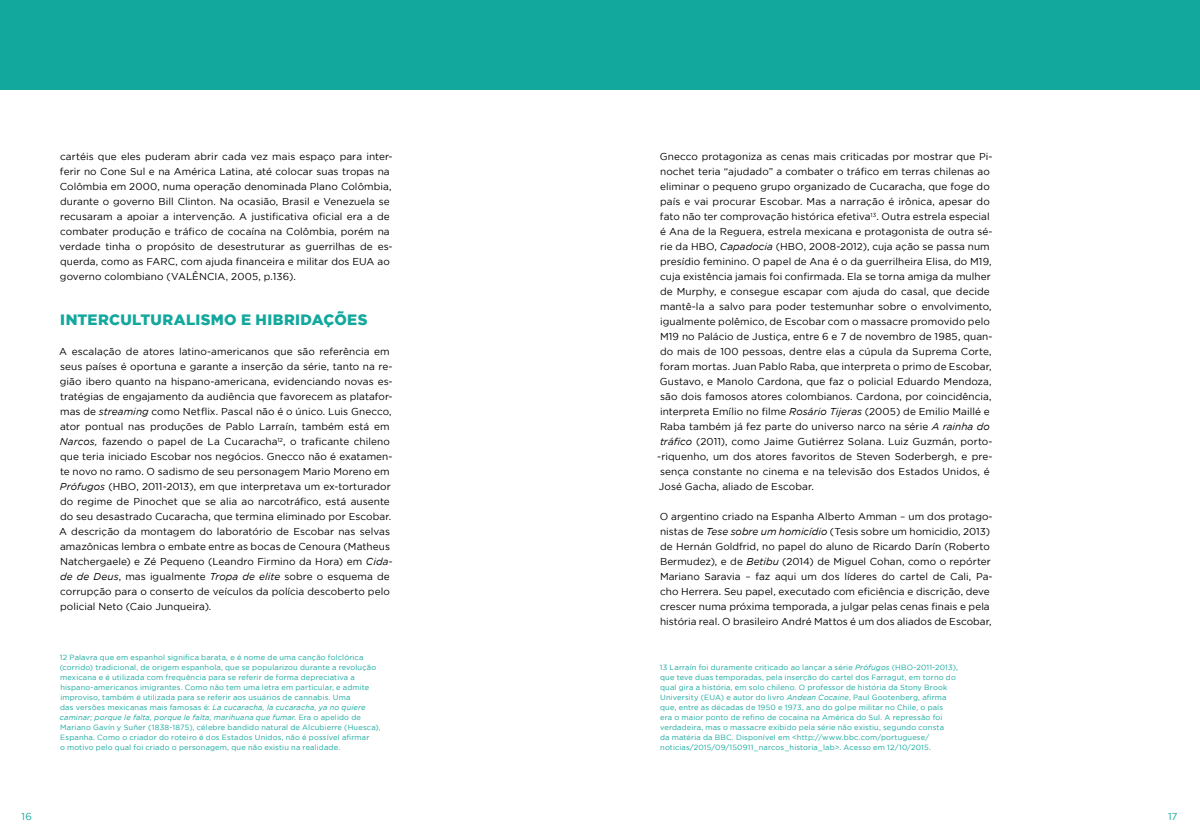
<style>
.page{position:relative;width:1200px;height:840px;background:#fff}
.page>*{position:absolute;margin:0;border:0;box-sizing:border-box;transform-origin:0 0}
.t1{font:900 15px "Gotham";letter-spacing:.025em;color:#12a89d}
.t2{font:10px/15px "Gotham";letter-spacing:.005em;color:#000}
.t3{font:10px "Gotham";color:#12a89d}
.t4{font:7.5px/10px "Gotham";letter-spacing:.02em;color:#12a89d}
.s1{font-style:italic}
</style>
<div class="page">
<div style="left:0;top:0;width:600px;height:90px;background:#12a89d"></div>
<div style="left:600px;top:0;width:600px;height:90px;background:#12a89d"></div>
<p class="t2" style="left:60px;top:149px;width:335px">cartéis que eles puderam abrir cada vez mais espaço para inter&shy;ferir no Cone Sul e na América Latina, até colocar suas tropas na Colômbia em 2000, numa operação denominada Plano Colômbia, durante o governo Bill Clinton. Na ocasião, Brasil e Venezuela se recusaram a apoiar a intervenção. A justificativa oficial era a de combater produção e tráfico de cocaína na Colômbia, porém na verdade tinha o propósito de desestruturar as guerrilhas de es&shy;querda, como as FARC, com ajuda financeira e militar dos EUA ao governo colombiano (VALÊNCIA, 2005, p.136).</p>
<h1 class="t1" style="left:60px;top:311px;width:309px">INTERCULTURALISMO E HIBRIDAÇÕES</h1>
<p class="t2" style="left:59px;top:344px;width:335px">A escalação de atores latino-americanos que são referência em seus países é oportuna e garante a inserção da série, tanto na re&shy;gião ibero quanto na hispano-americana, evidenciando novas es&shy;tratégias de engajamento da audiência que favorecem as platafor&shy;mas de <span class="s1">streaming</span> como Netflix. Pascal não é o único. Luis Gnecco, ator pontual nas produções de Pablo Larraín, também está em <span class="s1">Narcos,</span> fazendo o papel de La Cucaracha<sup>12</sup>, o traficante chileno que teria iniciado Escobar nos negócios. Gnecco não é exatamen&shy;te novo no ramo. O sadismo de seu personagem Mario Moreno em <span class="s1">Prófugos</span> (HBO, 2011-2013), em que interpretava um ex-torturador do regime de Pinochet que se alia ao narcotráfico, está ausente do seu desastrado Cucaracha, que termina eliminado por Escobar.<br>A descrição da montagem do laboratório de Escobar nas selvas amazônicas lembra o embate entre as bocas de Cenoura (Matheus Natchergaele) e Zé Pequeno (Leandro Firmino da Hora) em <span class="s1">Cida&shy;de de Deus</span>, mas igualmente <span class="s1">Tropa de elite</span> sobre o esquema de corrupção para o conserto de veículos da polícia descoberto pelo policial Neto (Caio Junqueira).</p>
<p class="t4" style="left:60px;top:652px;width:322px">12 Palavra que em espanhol significa barata, e é nome de uma canção folclórica (corrido) tradicional, de origem espanhola, que se popularizou durante a revolução mexicana e é utilizada com frequência para se referir de forma depreciativa a hispano-americanos imigrantes. Como não tem uma letra em particular, e admite improviso, também é utilizada para se referir aos usuários de cannabis. Uma<br>das versões mexicanas mais famosas é: <span class="s1">La cucaracha, la cucaracha, ya no quiere caminar; porque le falta, porque le falta, marihuana que fumar.</span> Era o apelido de Mariano Gavín y Suñer (1838-1875), célebre bandido natural de Alcubierre (Huesca), Espanha. Como o criador do roteiro é dos Estados Unidos, não é possível afirmar<br>o motivo pelo qual foi criado o personagem, que não existiu na realidade.</p>
<p class="t2" style="left:657px;top:149px;width:337px">Gnecco protagoniza as cenas mais criticadas por mostrar que Pi&shy;nochet teria “ajudado” a combater o tráfico em terras chilenas ao eliminar o pequeno grupo organizado de Cucaracha, que foge do país e vai procurar Escobar. Mas a narração é irônica, apesar do fato não ter comprovação histórica efetiva<sup>13</sup>. Outra estrela especial é Ana de la Reguera, estrela mexicana e protagonista de outra sé&shy;rie da HBO, <span class="s1">Capadocia</span> (HBO, 2008-2012), cuja ação se passa num presídio feminino. O papel de Ana é o da guerrilheira Elisa, do M19, cuja existência jamais foi confirmada. Ela se torna amiga da mulher de Murphy, e consegue escapar com ajuda do casal, que decide mantê-la a salvo para poder testemunhar sobre o envolvimento, igualmente polêmico, de Escobar com o massacre promovido pelo M19 no Palácio de Justiça, entre 6 e 7 de novembro de 1985, quan&shy;do mais de 100 pessoas, dentre elas a cúpula da Suprema Corte, foram mortas. Juan Pablo Raba, que interpreta o primo de Escobar, Gustavo, e Manolo Cardona, que faz o policial Eduardo Mendoza, são dois famosos atores colombianos. Cardona, por coincidência, interpreta Emílio no filme <span class="s1">Rosário Tijeras</span> (2005) de Emilio Maillé e Raba também já fez parte do universo narco na série <span class="s1">A rainha do tráfico</span> (2011), como Jaime Gutiérrez Solana. Luiz Guzmán, porto--riquenho, um dos atores favoritos de Steven Soderbergh, e pre&shy;sença constante no cinema e na televisão dos Estados Unidos, é José Gacha, aliado de Escobar.</p>
<p class="t2" style="left:660px;top:509px;width:334px">O argentino criado na Espanha Alberto Amman – um dos protago&shy;nistas de <span class="s1">Tese sobre um homicídio</span> (Tesis sobre um homicidio, 2013) de Hernán Goldfrid, no papel do aluno de Ricardo Darín (Roberto Bermudez), e de <span class="s1">Betibu</span> (2014) de Miguel Cohan, como o repórter Mariano Saravia – faz aqui um dos líderes do cartel de Cali, Pa&shy;cho Herrera. Seu papel, executado com eficiência e discrição, deve crescer numa próxima temporada, a julgar pelas cenas finais e pela história real. O brasileiro André Mattos é um dos aliados de Escobar,</p>
<p class="t4" style="left:660px;top:662px;width:300px">13 Larraín foi duramente criticado ao lançar a série <span class="s1">Prófugos</span> (HBO-2011-2013), que teve duas temporadas, pela inserção do cartel dos Farragut, em torno do qual gira a história, em solo chileno. O professor de história da Stony Brook University (EUA) e autor do livro <span class="s1">Andean Cocaine</span>, Paul Gootenberg, afirma que, entre as décadas de 1950 e 1973, ano do golpe militar no Chile, o país<br>era o maior ponto de refino de cocaína na América do Sul. A repressão foi verdadeira, mas o massacre exibido pela série não existiu, segundo consta<br>da matéria da BBC. Disponível em &lt;http://www.bbc.com/portuguese/ noticias/2015/09/150911_narcos_historia_lab&gt;. Acesso em 12/10/2015.</p>
<p class="t3" style="left:22px;top:811px;width:12px">16</p>
<p class="t3" style="left:1168px;top:811px;width:11px">17</p>
</div>
